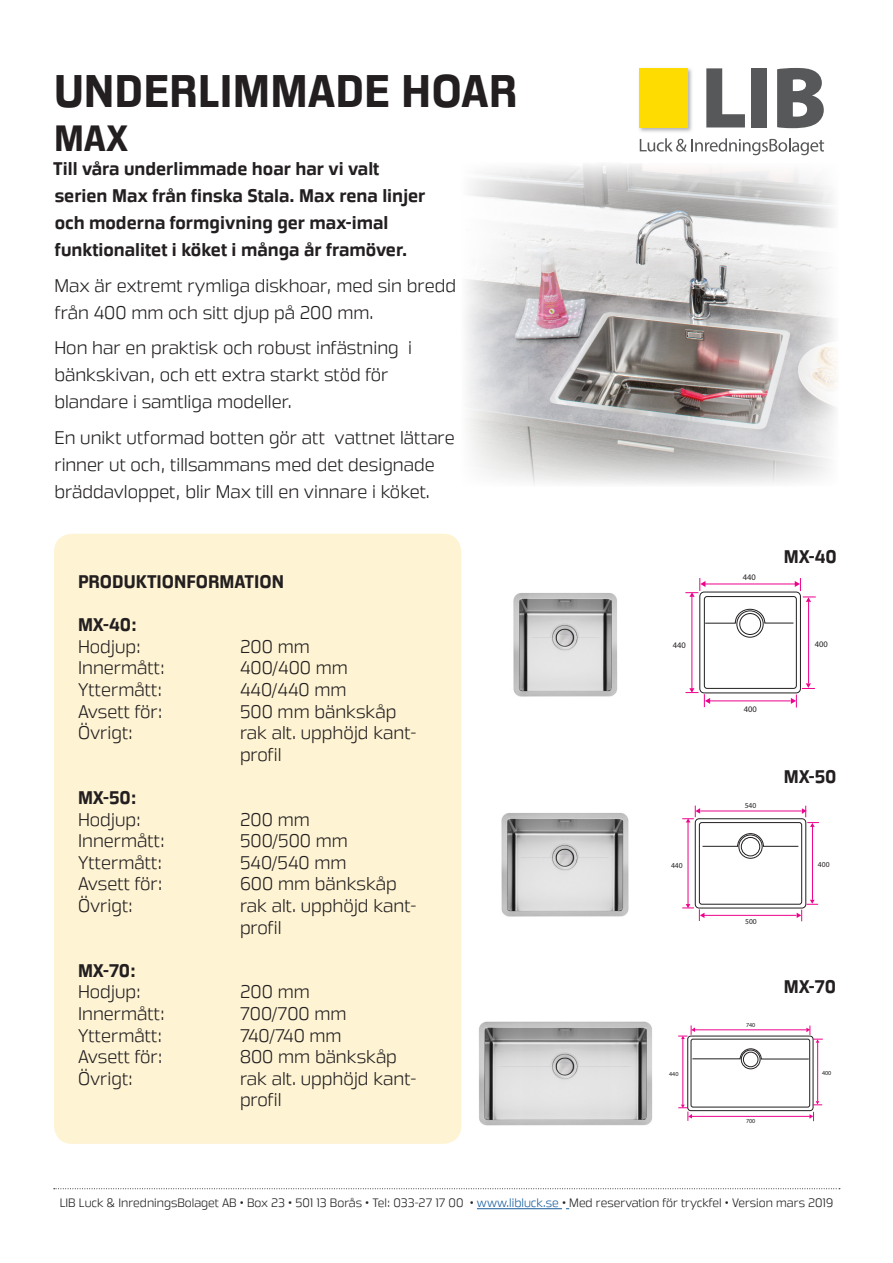
<style>
.page{position:relative;width:893px;height:1263px;background:#fff}
.page>*{position:absolute;margin:0;border:0;box-sizing:border-box;transform-origin:0 0}
.t1{font:700 45px "Great Escape Rg";color:#231f20}
.t2{font:700 36px "Great Escape Rg";color:#231f20}
.Brödtext{font:18px/27px "Great Escape Lt";color:#231f20}
.Brödtext-2{font:700 18px/27px "Great Escape Rg";color:#231f20}
.t3{font:12px "Great Escape Lt";color:#231f20}
.t4{font:8.55px "Myriad Pro";color:#231f20}
.t5{font:7.5px "Myriad Pro";color:#231f20}
.t6{font:6.15px "Myriad Pro";color:#231f20}
.s1{color:#175d9e}
</style>
<div class="page">
<img style="left:466px;top:164px;width:370px;height:321px">
<img style="left:639px;top:68px;width:53px;height:64px">
<div style="left:640px;top:68px;width:48px;height:59px;background:#ffdc01"></div>
<svg style="left:706px;top:68px;width:39px;height:59px"></svg>
<div style="left:751px;top:68px;width:16px;height:59px;background:#57585a"></div>
<svg style="left:777px;top:68px;width:47px;height:60px"></svg>
<svg style="left:640px;top:138px;width:184px;height:17px"></svg>
<div style="left:54px;top:534px;width:407px;height:610px;background:#fef4d4;border-radius:18px"></div>
<hr style="left:477px;top:1208px;width:85px;height:1px;background:#175d9e">
<svg style="left:54px;top:1188px;width:786px;height:1px"></svg>
<svg style="left:678px;top:1025px;width:145px;height:96px"></svg>
<img style="left:479px;top:1021px;width:173px;height:105px">
<svg style="left:685px;top:578px;width:131px;height:129px"></svg>
<img style="left:513px;top:593px;width:105px;height:104px">
<svg style="left:682px;top:805px;width:137px;height:116px"></svg>
<img style="left:501px;top:813px;width:128px;height:104px">
<p class="t1" style="left:54px;top:65px;width:465px">UNDERLIMMADE HOAR</p>
<p class="t2" style="left:54px;top:116px;width:76px">MAX</p>
<p class="Brödtext-2" style="left:53px;top:155px;width:374px">Till våra underlimmade hoar har vi valt serien Max från finska Stala. Max rena linjer och moderna formgivning ger max-imal funktionalitet i köket i många år framöver.</p>
<p class="Brödtext" style="left:54px;top:272px;width:403px">Max är extremt rymliga diskhoar, med sin bredd från 400 mm och sitt djup på 200 mm.</p>
<p class="Brödtext" style="left:54px;top:334px;width:359px">Hon har en praktisk och robust infästning i bänkskivan, och ett extra starkt stöd för blandare i samtliga modeller.</p>
<p class="Brödtext" style="left:54px;top:424px;width:402px">En unikt utformad botten gör att vattnet lättare rinner ut och, tillsammans med det designade bräddavloppet, blir Max till en vinnare i köket.</p>
<p class="Brödtext-2" style="left:78px;top:568px;width:208px">PRODUKTIONFORMATION</p>
<p class="Brödtext-2" style="left:78px;top:611px;width:60px">MX-40:</p>
<p class="Brödtext" style="left:78px;top:633px;width:65px">Hodjup:</p>
<p class="Brödtext" style="left:240px;top:633px;width:71px">200 mm</p>
<p class="Brödtext" style="left:78px;top:654px;width:88px">Innermått:</p>
<p class="Brödtext" style="left:240px;top:654px;width:109px">400/400 mm</p>
<p class="Brödtext" style="left:78px;top:676px;width:86px">Yttermått:</p>
<p class="Brödtext" style="left:240px;top:676px;width:108px">440/440 mm</p>
<p class="Brödtext" style="left:78px;top:698px;width:86px">Avsett för:</p>
<p class="Brödtext" style="left:240px;top:698px;width:158px">500 mm bänkskåp</p>
<p class="Brödtext" style="left:78px;top:719px;width:57px">Övrigt:</p>
<p class="Brödtext" style="left:240px;top:722px;width:178px;line-height:21.6px">rak alt. upphöjd kant&shy;profil</p>
<p class="Brödtext-2" style="left:78px;top:784px;width:60px">MX-50:</p>
<p class="Brödtext" style="left:78px;top:806px;width:65px">Hodjup:</p>
<p class="Brödtext" style="left:240px;top:806px;width:71px">200 mm</p>
<p class="Brödtext" style="left:78px;top:827px;width:88px">Innermått:</p>
<p class="Brödtext" style="left:240px;top:827px;width:109px">500/500 mm</p>
<p class="Brödtext" style="left:78px;top:849px;width:86px">Yttermått:</p>
<p class="Brödtext" style="left:240px;top:849px;width:108px">540/540 mm</p>
<p class="Brödtext" style="left:78px;top:870px;width:86px">Avsett för:</p>
<p class="Brödtext" style="left:240px;top:870px;width:158px">600 mm bänkskåp</p>
<p class="Brödtext" style="left:78px;top:892px;width:57px">Övrigt:</p>
<p class="Brödtext" style="left:240px;top:895px;width:178px;line-height:21.6px">rak alt. upphöjd kant&shy;profil</p>
<p class="Brödtext-2" style="left:78px;top:957px;width:60px">MX-70:</p>
<p class="Brödtext" style="left:78px;top:978px;width:65px">Hodjup:</p>
<p class="Brödtext" style="left:240px;top:978px;width:71px">200 mm</p>
<p class="Brödtext" style="left:78px;top:1000px;width:88px">Innermått:</p>
<p class="Brödtext" style="left:240px;top:1000px;width:108px">700/700 mm</p>
<p class="Brödtext" style="left:78px;top:1022px;width:86px">Yttermått:</p>
<p class="Brödtext" style="left:240px;top:1022px;width:103px">740/740 mm</p>
<p class="Brödtext" style="left:78px;top:1043px;width:86px">Avsett för:</p>
<p class="Brödtext" style="left:240px;top:1043px;width:158px">800 mm bänkskåp</p>
<p class="Brödtext" style="left:78px;top:1065px;width:57px">Övrigt:</p>
<p class="Brödtext" style="left:240px;top:1067px;width:178px;line-height:21.6px">rak alt. upphöjd kant&shy;profil</p>
<p class="t4" style="left:743px;top:572px;width:15px">440</p>
<p class="Brödtext-2" style="left:784px;top:543px;width:55px">MX-40</p>
<p class="t4" style="left:673px;top:640px;width:15px">440</p>
<p class="t4" style="left:815px;top:638px;width:15px">400</p>
<p class="t4" style="left:744px;top:704px;width:15px">400</p>
<p class="t5" style="left:745px;top:800px;width:13px">540</p>
<p class="Brödtext-2" style="left:784px;top:763px;width:54px">MX-50</p>
<p class="t5" style="left:671px;top:861px;width:13px">440</p>
<p class="t5" style="left:818px;top:860px;width:13px">400</p>
<p class="t5" style="left:745px;top:916px;width:13px">500</p>
<p class="t6" style="left:746px;top:1021px;width:11px">740</p>
<p class="Brödtext-2" style="left:784px;top:973px;width:54px">MX-70</p>
<p class="t6" style="left:669px;top:1070px;width:11px">440</p>
<p class="t6" style="left:822px;top:1069px;width:11px">400</p>
<p class="t6" style="left:746px;top:1117px;width:11px">700</p>
<p class="t3" style="left:60px;top:1195px;width:775px">LIB Luck &amp; InredningsBolaget AB • Box 23 • 501 13 Borås • Tel: 033-27 17 00 • <span class="s1">www.libluck.se</span> • Med reservation för tryckfel • Version mars 2019</p>
</div>
